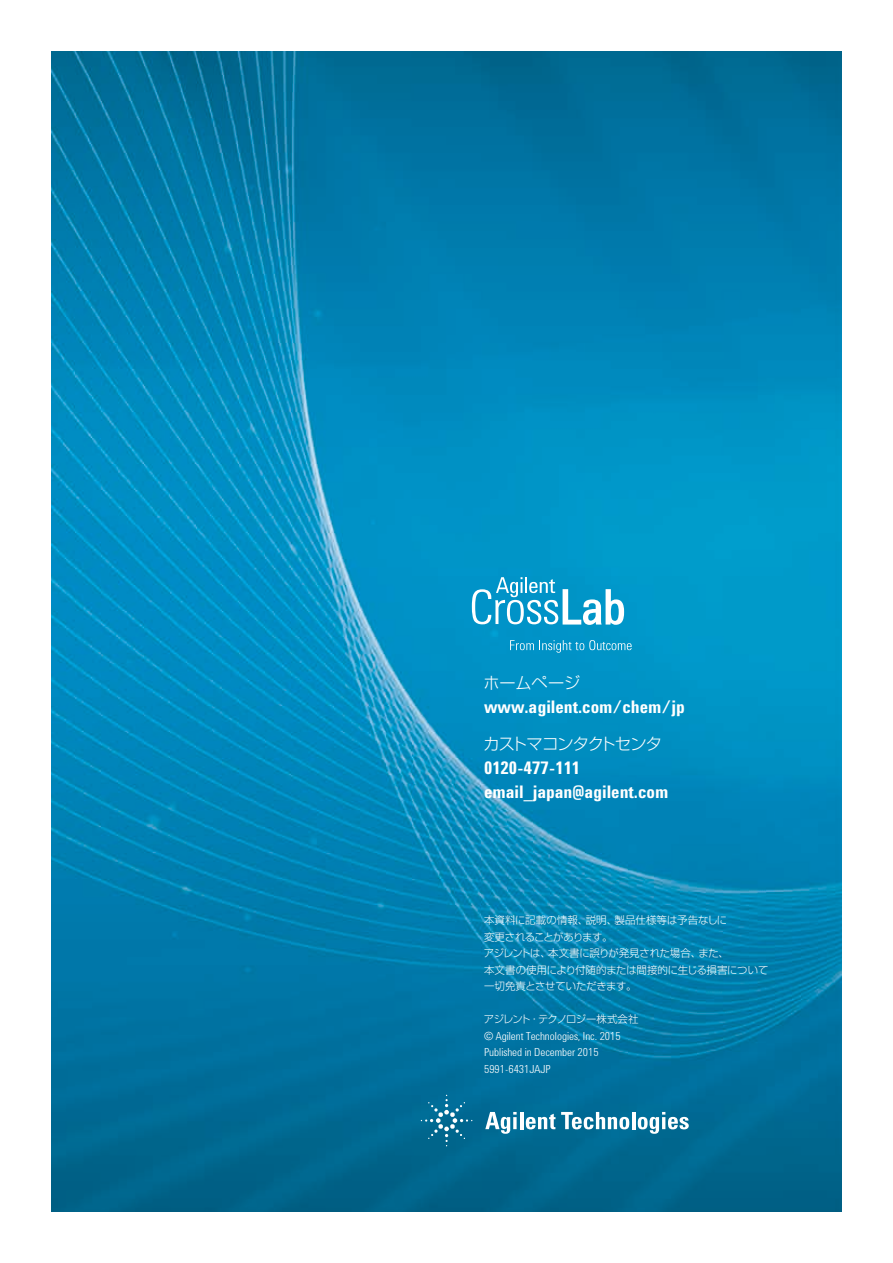
<style>
.page{position:relative;width:893px;height:1263px;background:#fff}
.page>*{position:absolute;margin:0;border:0;box-sizing:border-box;transform-origin:0 0}
.t1{font:700 17.85px/24px "Agilent Condensed CFF";color:#fff}
.t2{font:300 16.2px "Shin Go Pro";letter-spacing:-.045em;color:#fff}
.t3{font:300 11.4px/16.5px "Agilent Condensed CFF";color:#fff}
.t4{font:300 10.5px "Shin Go Pro";color:#fff}
.t5{font:300 10.35px/16.5px "Shin Go Pro";letter-spacing:-.045em;color:#fff}
.t6{font:300 10.35px "Shin Go Pro";letter-spacing:-.075em;color:#fff}
.t7{font:300 10.35px "Shin Go Pro";letter-spacing:-.015em;color:#fff}
.s1{font-size:10.35px}
.s2{font-size:10.5px}
</style>
<div class="page">
<img style="left:51px;top:51px;width:791px;height:1161px">
<svg style="left:485px;top:1112px;width:32px;height:22px"></svg>
<svg style="left:513px;top:1117px;width:4px;height:12px"></svg>
<hr style="left:520px;top:1112px;width:3px;height:17px;background:#fff">
<svg style="left:526px;top:1114px;width:29px;height:15px"></svg>
<svg style="left:561px;top:1112px;width:68px;height:17px"></svg>
<hr style="left:632px;top:1112px;width:3px;height:17px;background:#fff">
<svg style="left:638px;top:1112px;width:51px;height:22px"></svg>
<svg style="left:421px;top:1095px;width:51px;height:51px"></svg>
<svg style="left:472px;top:577px;width:152px;height:48px"></svg>
<svg style="left:510px;top:640px;width:122px;height:13px"></svg>
<h2 class="t2" style="left:484px;top:669px;width:98px">ホームページ</h2>
<h1 class="t1" style="left:484px;top:694px;width:202px">www.agilent.com/chem/jp</h1>
<h2 class="t2" style="left:483px;top:730px;width:180px">カストマコンタクトセンタ</h2>
<h1 class="t1" style="left:484px;top:755px;width:186px">0120-477-111 email_japan@agilent.com</h1>
<p class="t4" style="left:484px;top:912px;width:245px">本資料<span class="s1">に</span>記載<span class="s1">の</span>情報、説明、製品仕様等<span class="s1">は</span>予告<span class="s1">なしに</span></p>
<p class="t5" style="left:484px;top:927px;width:247px"><span class="s2">変更</span>されることがあります<span class="s2">。<br></span>アジレントは<span class="s2">、本文書</span>に<span class="s2">誤</span>りが<span class="s2">発見</span>された<span class="s2">場合、</span>また<span class="s2">、</span></p>
<p class="t4" style="left:484px;top:961px;width:286px">本文書<span class="s1">の</span>使用<span class="s1">により</span>付随的<span class="s1">または</span>間接的<span class="s1">に</span>生<span class="s1">じる</span>損害<span class="s1">について</span></p>
<p class="t7" style="left:484px;top:978px;width:154px"><span class="s2">一切免責</span>とさせていただきます<span class="s2">。</span></p>
<p class="t6" style="left:484px;top:1011px;width:156px">アジレント<span class="s2">・</span>テクノロジー<span class="s2">株式会社</span></p>
<p class="t3" style="left:484px;top:1027px;width:138px">© Agilent Technologies, Inc. 2015<br>Published in December 2015<br>5991-6431JAJP</p>
</div>
